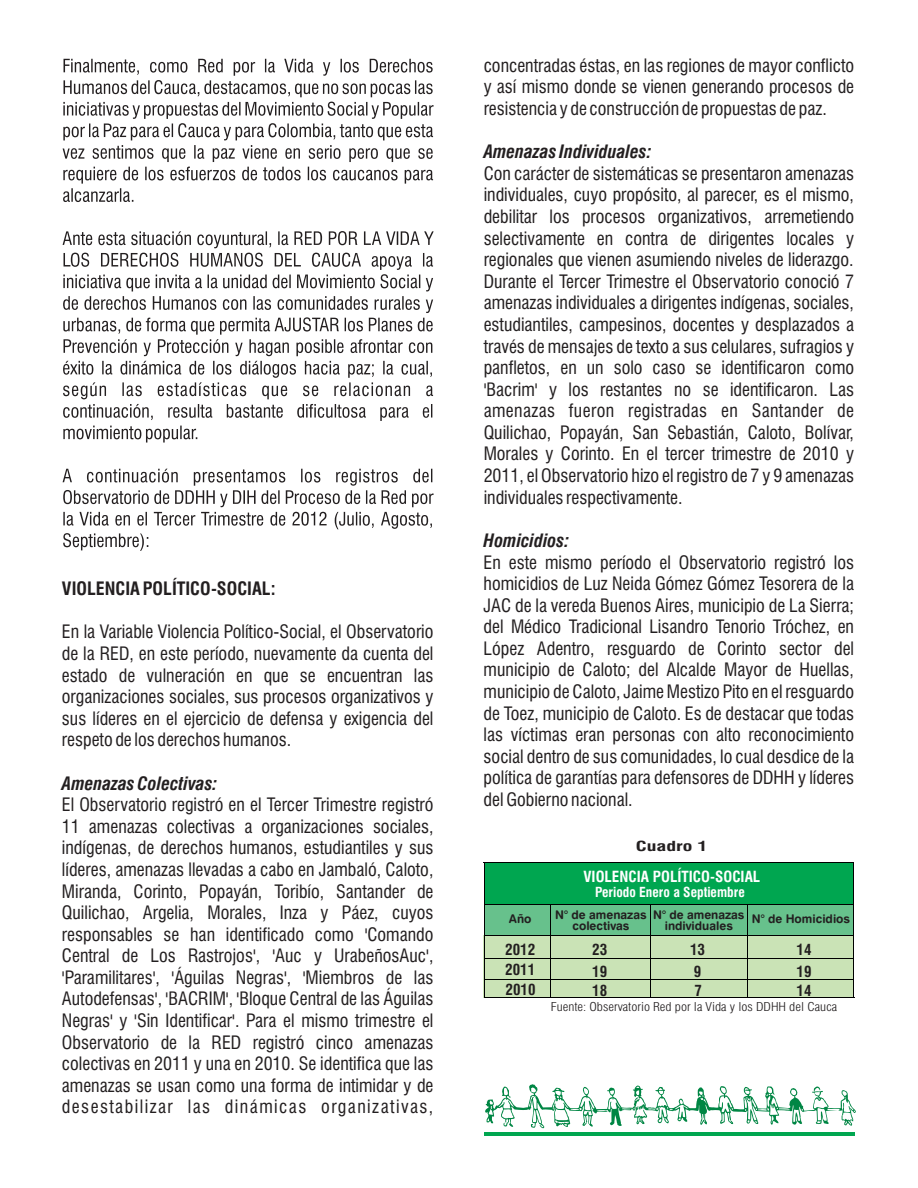
<style>
.page{position:relative;width:918px;height:1188px;background:#fff}
.page>*{position:absolute;margin:0;border:0;box-sizing:border-box;transform-origin:0 0}
.t1{font:condensed 18px/21.6px "Swiss 721 BT";color:#231f20;text-align:justify}
.t2{font:italic 700 condensed 18px "Swiss 721 BT";color:#231f20}
.t3{font:700 condensed 18px "Swiss 721 BT";color:#231f20}
.t4{font:700 condensed 15px/21.3px "Swiss 721 BT";color:#231f20}
.t5{font:700 condensed 15px "Swiss 721 BT";color:#fff}
.t6{font:700 condensed 13.5px "Swiss 721 BT";color:#fff}
.t7{font:700 condensed 13.5px "Swiss 721 BT";color:#231f20;scale:1.49 1}
.t8{font:12px/11.1px "Swiss 721 BT Bold Rounded";color:#231f20;text-align:center}
.t9{font:300 condensed 12px "Swiss 721 BT";color:#231f20;scale:1.13 1}
</style>
<div class="page">
<svg style="left:63px;top:59px;width:371px;height:492px"></svg>
<div style="left:484px;top:863px;width:370px;height:42px;background:#00a650"></div>
<div style="left:485px;top:905px;width:369px;height:30px;background:#67c18c"></div>
<div style="left:484px;top:935px;width:370px;height:63px;background:#cae3b6"></div>
<hr style="left:484px;top:862px;width:370px;height:1px;background:#000">
<hr style="left:484px;top:862px;width:1px;height:136px;background:#000">
<hr style="left:485px;top:904px;width:369px;height:1px;background:#000">
<hr style="left:485px;top:958px;width:368px;height:1px;background:#000">
<hr style="left:484px;top:997px;width:370px;height:1px;background:#000">
<hr style="left:853px;top:863px;width:1px;height:135px;background:#000">
<hr style="left:550px;top:905px;width:1px;height:92px;background:#000">
<hr style="left:650px;top:905px;width:1px;height:93px;background:#000">
<hr style="left:485px;top:979px;width:369px;height:1px;background:#000">
<hr style="left:485px;top:935px;width:368px;height:1px;background:#000">
<hr style="left:748px;top:905px;width:1px;height:93px;background:#000">
<svg style="left:485px;top:1084px;width:371px;height:44px"></svg>
<hr style="left:484px;top:1132px;width:371px;height:3px;background:#00a650">
<p class="t3" style="left:62px;top:582px;width:215px">VIOLENCIA POLÍTICO-SOCIAL:</p>
<p class="t1" style="left:62px;top:623px;width:373px">En la Variable Violencia Político-Social, el Observatorio de la RED, en este período, nuevamente da cuenta del estado de vulneración en que se encuentran las organizaciones sociales, sus procesos organizativos y sus líderes en el ejercicio de defensa y exigencia del respeto de los derechos humanos.</p>
<p class="t2" style="left:62px;top:776px;width:157px">Amenazas Colectivas:</p>
<p class="t1" style="left:62px;top:796px;width:373px">El Observatorio registró en el Tercer Trimestre registró 11 amenazas colectivas a organizaciones sociales, indígenas, de derechos humanos, estudiantiles y sus líderes, amenazas llevadas a cabo en Jambaló, Caloto, Miranda, Corinto, Popayán, Toribío, Santander de Quilichao, Argelia, Morales, Inza y Páez, cuyos responsables se han identificado como 'Comando Central de Los Rastrojos', 'Auc y UrabeñosAuc', 'Paramilitares', 'Águilas Negras', 'Miembros de las Autodefensas', 'BACRIM', 'Bloque Central de las Águilas Negras' y 'Sin Identificar'. Para el mismo trimestre el Observatorio de la RED registró cinco amenazas colectivas en 2011 y una en 2010. Se identifica que las amenazas se usan como una forma de intimidar y de desestabilizar las dinámicas organizativas,</p>
<p class="t1" style="left:484px;top:56px;width:372px">concentradas éstas, en las regiones de mayor conflicto y así mismo donde se vienen generando procesos de resistencia y de construcción de propuestas de paz.</p>
<p class="t2" style="left:484px;top:145px;width:169px">Amenazas Individuales:</p>
<p class="t1" style="left:484px;top:164px;width:372px">Con carácter de sistemáticas se presentaron amenazas individuales, cuyo propósito, al parecer, es el mismo, debilitar los procesos organizativos, arremetiendo selectivamente en contra de dirigentes locales y regionales que vienen asumiendo niveles de liderazgo.<br>Durante el Tercer Trimestre el Observatorio conoció 7 amenazas individuales a dirigentes indígenas, sociales, estudiantiles, campesinos, docentes y desplazados a través de mensajes de texto a sus celulares, sufragios y panfletos, en un solo caso se identificaron como 'Bacrim' y los restantes no se identificaron. Las amenazas fueron registradas en Santander de Quilichao, Popayán, San Sebastián, Caloto, Bolívar, Morales y Corinto. En el tercer trimestre de 2010 y 2011, el Observatorio hizo el registro de 7 y 9 amenazas individuales respectivamente.</p>
<p class="t2" style="left:484px;top:533px;width:87px">Homicidios:</p>
<p class="t1" style="left:484px;top:553px;width:372px">En este mismo período el Observatorio registró los homicidios de Luz Neida Gómez Gómez Tesorera de la JAC de la vereda Buenos Aires, municipio de La Sierra; del Médico Tradicional Lisandro Tenorio Tróchez, en López Adentro, resguardo de Corinto sector del municipio de Caloto; del Alcalde Mayor de Huellas, municipio de Caloto, Jaime Mestizo Pito en el resguardo de Toez, municipio de Caloto. Es de destacar que todas las víctimas eran personas con alto reconocimiento social dentro de sus comunidades, lo cual desdice de la política de garantías para defensores de DDHH y líderes del Gobierno nacional.</p>
<p class="t7" style="left:636px;top:841px;width:50px">Cuadro 1</p>
<p class="t5" style="left:583px;top:870px;width:179px">VIOLENCIA POLÍTICO-SOCIAL</p>
<p class="t6" style="left:595px;top:887px;width:151px">Periodo Enero a Septiembre</p>
<p class="t8" style="left:509px;top:914px;width:24px">Año</p>
<p class="t8" style="left:555px;top:910px;width:93px">N° de amenazas colectivas</p>
<p class="t8" style="left:653px;top:910px;width:93px">N° de amenazas individuales</p>
<p class="t8" style="left:752px;top:914px;width:100px">N° de Homicidios</p>
<p class="t4" style="left:592px;top:941px;width:17px">23<br>19</p>
<p class="t4" style="left:592px;top:981px;width:17px">18</p>
<p class="t4" style="left:690px;top:941px;width:17px">13<br>9</p>
<p class="t4" style="left:695px;top:981px;width:9px">7</p>
<p class="t4" style="left:797px;top:941px;width:17px">14<br>19</p>
<p class="t4" style="left:797px;top:981px;width:17px">14</p>
<p class="t4" style="left:505px;top:942px;width:32px;line-height:19.5px;text-align:justify">2012<br>2011<br>2010</p>
<p class="t9" style="left:551px;top:1002px;width:255px">Fuente: Observatorio Red por la Vida y los DDHH del Cauca</p>
</div>
